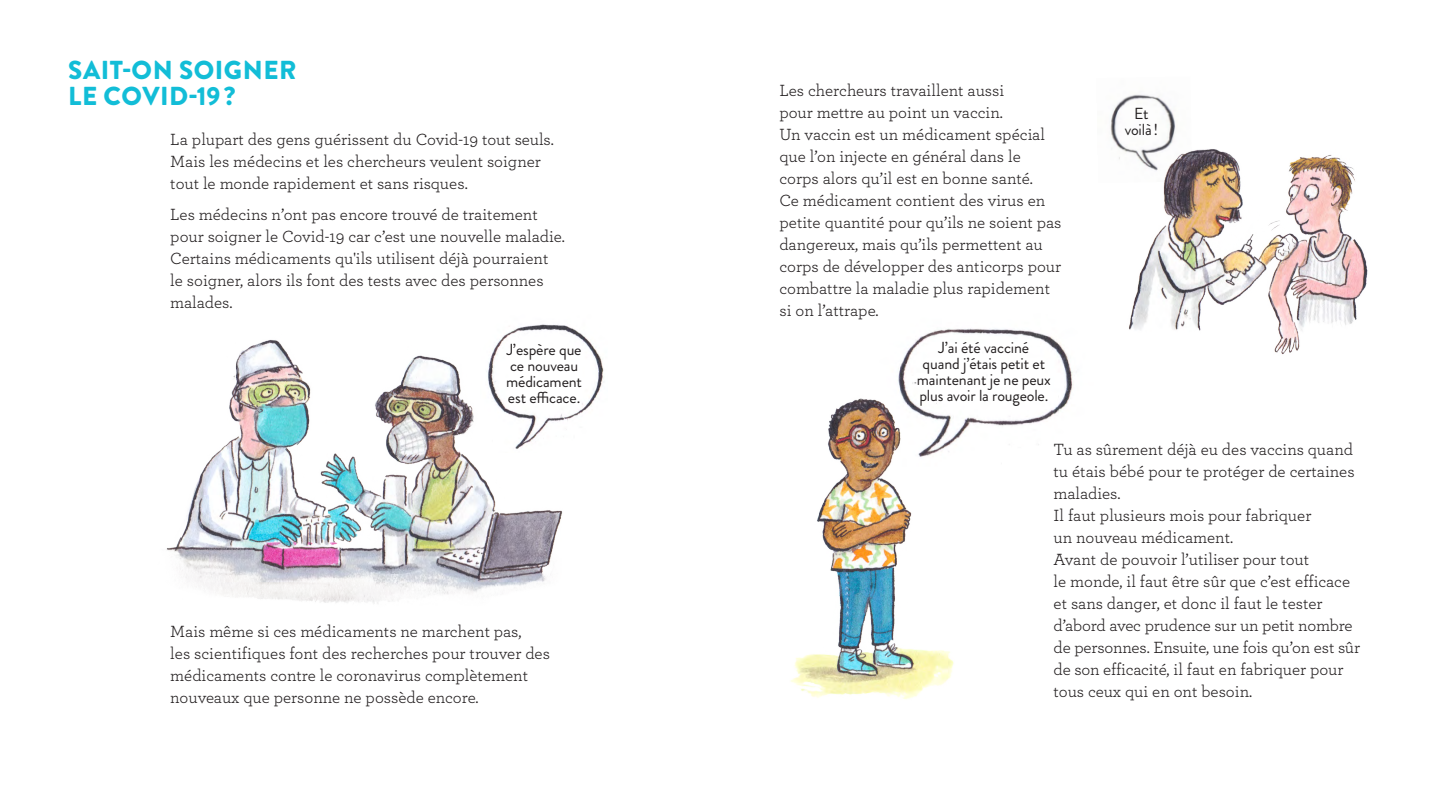
<style>
.page{position:relative;width:1446px;height:808px;background:#fff}
.page>*{position:absolute;margin:0;border:0;box-sizing:border-box;transform-origin:0 0}
.titre{font:900 26px "Brandon Grotesque";letter-spacing:.02em;color:#12bdd7}
.texte_courant{font:17px/22px "Archer";color:#231f20}
.bulle{font:16px/16px "Brandon Grotesque";letter-spacing:-.01em;color:#231f20;text-align:center}
</style>
<div class="page">
<img style="left:167px;top:340px;width:396px;height:264px">
<img style="left:1129px;top:149px;width:239px;height:206px">
<img style="left:790px;top:405px;width:164px;height:294px">
<img style="left:481px;top:324px;width:123px;height:129px">
<img style="left:1110px;top:94px;width:82px;height:89px">
<img style="left:843px;top:328px;width:230px;height:182px">
<p class="titre" style="left:68px;top:52px;width:230px">SAIT-ON SOIGNER</p>
<p class="titre" style="left:68px;top:78px;width:169px">LE COVID-19?</p>
<p class="texte_courant" style="left:170px;top:128px;width:385px">La plupart des gens guérissent du Covid-19 tout seuls.<br>Mais les médecins et les chercheurs veulent soigner tout le monde rapidement et sans risques.</p>
<p class="texte_courant" style="left:170px;top:202px;width:396px">Les médecins n’ont pas encore trouvé de traitement pour soigner le Covid-19 car c’est une nouvelle maladie.<br>Certains médicaments qu'ils utilisent déjà pourraient le soigner, alors ils font des tests avec des personnes malades.</p>
<p class="bulle" style="left:507px;top:342px;width:76px">J’espère que</p>
<p class="bulle" style="left:510px;top:358px;width:70px">ce nouveau</p>
<p class="bulle" style="left:506px;top:374px;width:77px">médicament</p>
<p class="bulle" style="left:508px;top:390px;width:74px">est efficace.</p>
<p class="texte_courant" style="left:170px;top:619px;width:381px">Mais même si ces médicaments ne marchent pas,<br>les scientifiques font des recherches pour trouver des médicaments contre le coronavirus complètement nouveaux que personne ne possède encore.</p>
<p class="texte_courant" style="left:779px;top:78px;width:283px">Les chercheurs travaillent aussi<br>pour mettre au point un vaccin.<br>Un vaccin est un médicament spécial que l’on injecte en général dans le corps alors qu’il est en bonne santé.<br>Ce médicament contient des virus en petite quantité pour qu’ils ne soient pas dangereux, mais qu’ils permettent au corps de développer des anticorps pour combattre la maladie plus rapidement si on l’attrape.</p>
<p class="bulle" style="left:938px;top:339px;width:92px">J’ai été vacciné</p>
<p class="bulle" style="left:917px;top:355px;width:135px">quand j’étais petit et maintenant je ne peux plus avoir la rougeole.</p>
<p class="bulle" style="left:1134px;top:106px;width:16px">Et</p>
<p class="bulle" style="left:1124px;top:122px;width:35px">voilà !</p>
<p class="texte_courant" style="left:1053px;top:437px;width:308px">Tu as sûrement déjà eu des vaccins quand tu étais bébé pour te protéger de certaines maladies.<br>Il faut plusieurs mois pour fabriquer<br>un nouveau médicament.<br>Avant de pouvoir l’utiliser pour tout<br>le monde, il faut être sûr que c’est efficace et sans danger, et donc il faut le tester d’abord avec prudence sur un petit nombre de personnes. Ensuite, une fois qu’on est sûr de son efficacité, il faut en fabriquer pour tous ceux qui en ont besoin.</p>
</div>
